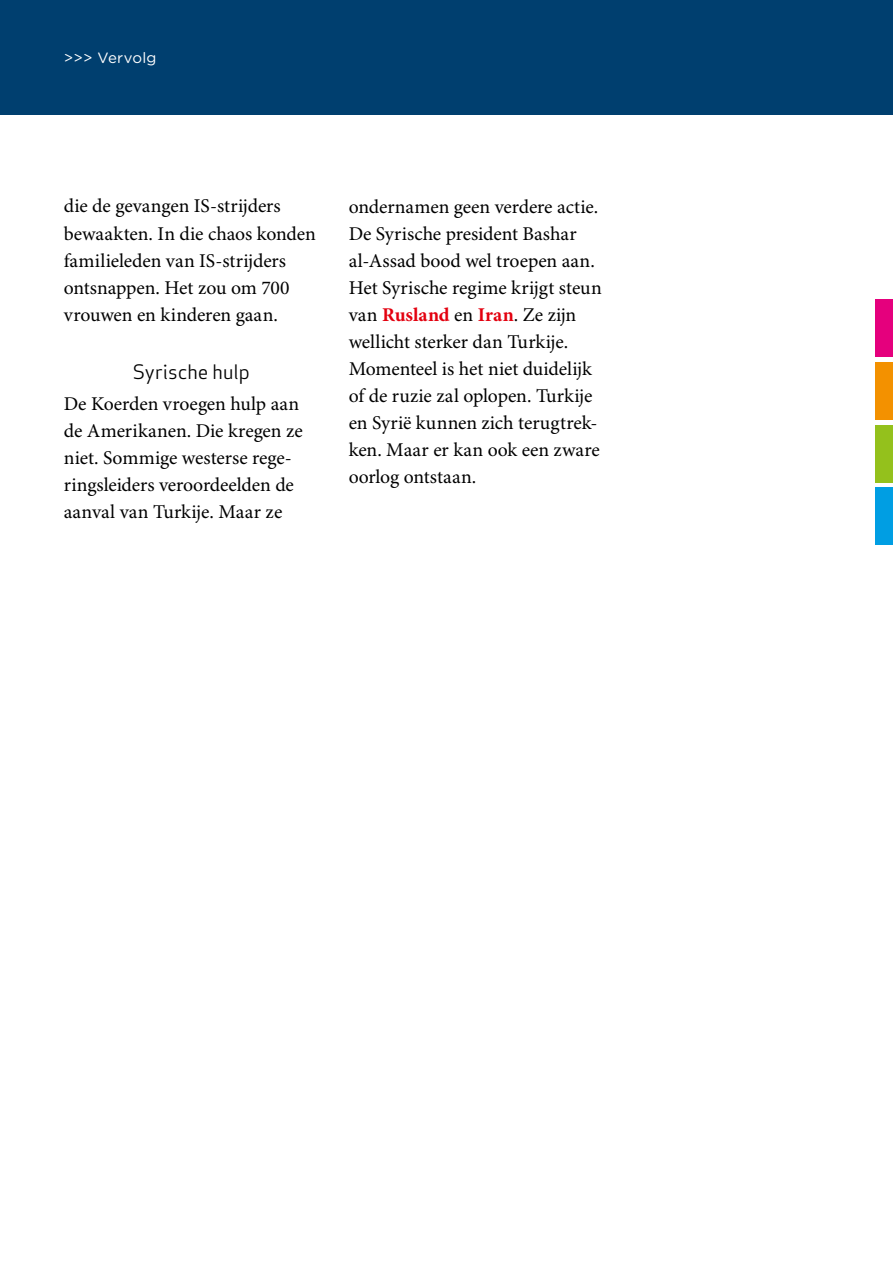
<style>
.page{position:relative;width:893px;height:1263px;background:#fff}
.page>*{position:absolute;margin:0;border:0;box-sizing:border-box;transform-origin:0 0}
.t1{font:19.5px/27px "Minion Pro";letter-spacing:-.005em;color:#000}
.t2{font:19.5px "Apex Sans Book T";color:#000}
.t3{font:15px "Gotham Rounded";letter-spacing:.02em;color:#fff}
.s1{font-weight:700;color:#e3000f}
</style>
<div class="page">
<div style="left:0;top:0;width:893px;height:115px;background:#003f6f"></div>
<div style="left:876px;top:299px;width:17px;height:58px;background:#e5007d"></div>
<div style="left:876px;top:362px;width:17px;height:58px;background:#f39100"></div>
<div style="left:876px;top:425px;width:17px;height:57px;background:#94c11c"></div>
<div style="left:876px;top:487px;width:17px;height:58px;background:#009ee3"></div>
<p class="t3" style="left:64px;top:47px;width:94px">&gt;&gt;&gt; Vervolg</p>
<p class="t1" style="left:64px;top:194px;width:254px">die de gevangen IS-strijders bewaakten. In die chaos konden familieleden van IS-strijders ontsnappen. Het zou om 700 vrouwen en kinderen gaan.</p>
<p class="t2" style="left:133px;top:359px;width:118px">Syrische hulp</p>
<p class="t1" style="left:64px;top:391px;width:241px">De Koerden vroegen hulp aan de Amerikanen. Die kregen ze niet. Sommige westerse rege&shy;ringsleiders veroordeelden de aanval van Turkije. Maar ze</p>
<p class="t1" style="left:349px;top:194px;width:255px">ondernamen geen verdere actie.<br>De Syrische president Bashar al-Assad bood wel troepen aan.<br>Het Syrische regime krijgt steun van <span class="s1">Rusland</span> en <span class="s1">Iran</span>. Ze zijn wellicht sterker dan Turkije.<br>Momenteel is het niet duidelijk of de ruzie zal oplopen. Turkije en Syrië kunnen zich terugtrek&shy;ken. Maar er kan ook een zware oorlog ontstaan.</p>
</div>
